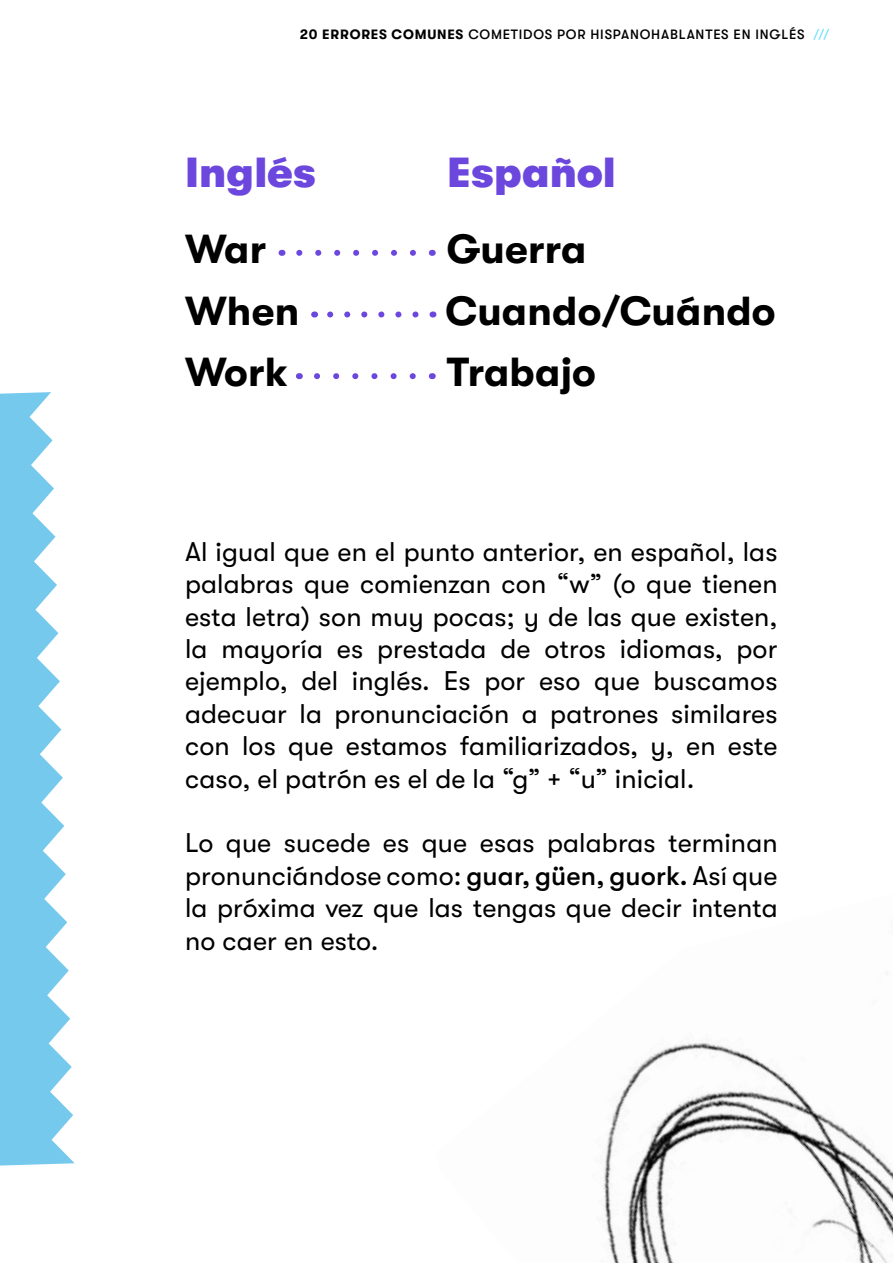
<style>
.page{position:relative;width:893px;height:1263px;background:#fff}
.page>*{position:absolute;margin:0;border:0;box-sizing:border-box;transform-origin:0 0}
.t1{font:900 42px "GT Walsheim Pro";letter-spacing:.005em;color:#6b47de}
.t2{font:700 40.5px "GT Walsheim Pro";letter-spacing:.005em;color:#000}
.t3{font:27px/32.4px "GT Walsheim Pro";letter-spacing:.005em;color:#000;text-align:justify}
.t4{font:500 13.5px "GT Walsheim Pro";letter-spacing:.06em;color:#000}
.s1{font-weight:700}
.s2{font-weight:400;color:#5fddf7}
.s3{font-weight:500}
</style>
<div class="page">
<svg style="left:0;top:392px;width:75px;height:773px;fill:#75c9ed"></svg>
<img style="left:603px;top:1039px;width:290px;height:224px">
<svg style="left:296px;top:250px;width:117px;height:6px"></svg>
<svg style="left:327px;top:311px;width:89px;height:6px"></svg>
<svg style="left:314px;top:373px;width:99px;height:6px"></svg>
<p class="t4" style="left:300px;top:27px;width:531px"><span class="s1">20 ERRORES COMUNES</span> COMETIDOS POR HISPANOHABLANTES EN INGLÉS <span class="s2">///</span></p>
<h1 class="t1" style="left:185px;top:149px;width:132px">Inglés</h1>
<h1 class="t1" style="left:447px;top:149px;width:170px">Español</h1>
<h2 class="t2" style="left:185px;top:227px;width:83px">War</h2>
<h2 class="t2" style="left:447px;top:227px;width:141px">Guerra</h2>
<h2 class="t2" style="left:185px;top:288px;width:116px">When</h2>
<h2 class="t2" style="left:445px;top:288px;width:332px">Cuando/Cuándo</h2>
<h2 class="t2" style="left:185px;top:350px;width:105px">Work</h2>
<h2 class="t2" style="left:447px;top:350px;width:151px">Trabajo</h2>
<p class="t3" style="left:185px;top:535px;width:594px">Al igual que en el punto anterior, en español, las palabras que comienzan con “w” (o que tienen esta letra) son muy pocas; y de las que existen, la mayoría es prestada de otros idiomas, por ejemplo, del inglés. Es por eso que buscamos adecuar la pronunciación a patrones similares con los que estamos familiarizados, y, en este caso, el patrón es el de la “g” + “u” inicial.</p>
<p class="t3" style="left:185px;top:827px;width:594px">Lo que sucede es que esas palabras terminan pronunciándose como: <span class="s3">guar, güen, guork.</span> Así que la próxima vez que las tengas que decir intenta no caer en esto.</p>
</div>
